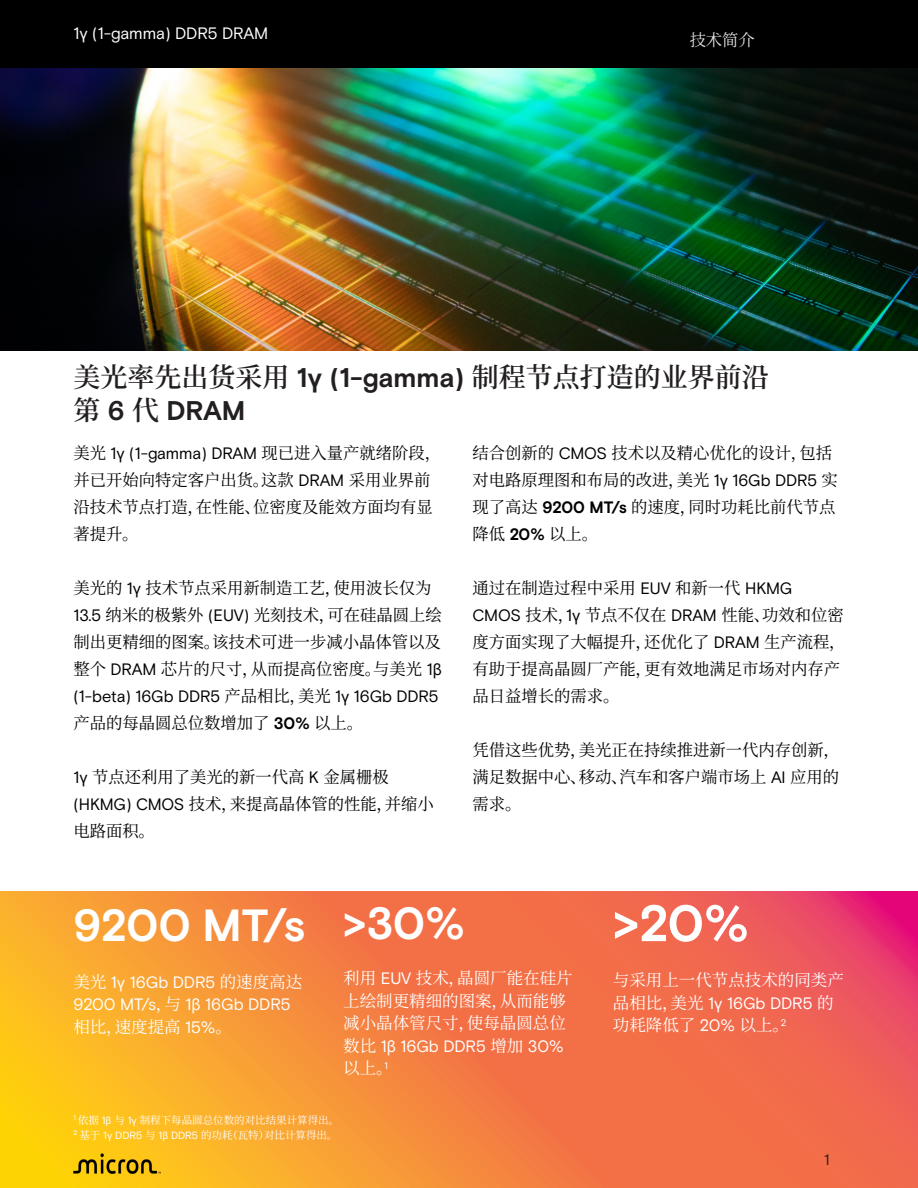
<style>
.page{position:relative;width:918px;height:1188px;background:#fff}
.page>*{position:absolute;margin:0;border:0;box-sizing:border-box;transform-origin:0 0}
.t1{font:700 51px "Micron Basis";color:#fff}
.t2{font:700 45px "Micron Basis";color:#fff}
.t3{font:600 27px "Source Han Serif CN";color:#231f20}
.t4{font:700 27px "Micron Basis";color:#231f20}
.t5{font:16.5px/27px "Source Han Serif CN";color:#000}
.t6{font:16.5px/22.5px "Source Han Serif CN";color:#fff}
.t7{font:16.5px/22.5px "Micron Basis";color:#fff}
.t8{font:15px "Micron Basis";color:#231f20}
.t9{font:10.5px "Source Han Serif CN";color:#fff}
.s1{font-family:"Micron Basis";font-weight:700}
.s2{font-family:"Source Han Serif CN";font-weight:600}
.s3{font-family:"Micron Basis"}
.s4{font-family:"Source Han Serif CN"}
</style>
<div class="page">
<img style="left:0;top:68px;width:918px;height:283px">
<svg style="left:0;top:891px;width:918px;height:297px;background:#f48240"></svg>
<div style="left:0;top:0;width:918px;height:68px;background:#000001"></div>
<img style="left:73px;top:1154px;width:88px;height:19px">
<p class="t7" style="left:73px;top:23px;width:196px">1γ (1-gamma) DDR5 DRAM</p>
<p class="t6" style="left:690px;top:29px;width:67px">技术简介</p>
<p class="t3" style="left:73px;top:361px;width:697px">美光率先出货采用 <span class="s1">1γ (1-gamma)</span> 制程节点打造的业界前沿</p>
<p class="t4" style="left:73px;top:394px;width:173px"><span class="s2">第</span> 6 <span class="s2">代</span> DRAM</p>
<p class="t5" style="left:73px;top:440px;width:369px">美光 <span class="s3">1γ (1-gamma) DRAM</span> 现已进入量产就绪阶段，并已开始向特定客户出货。这款 <span class="s3">DRAM</span> 采用业界前沿技术节点打造，在性能、位密度及能效方面均有显著提升。</p>
<p class="t5" style="left:73px;top:575px;width:370px">美光的 <span class="s3">1γ</span> 技术节点采用新制造工艺，使用波长仅为<br><span class="s3">13.5</span> 纳米的极紫外 <span class="s3">(EUV)</span> 光刻技术，可在硅晶圆上绘制出更精细的图案。该技术可进一步减小晶体管以及整个 <span class="s3">DRAM</span> 芯片的尺寸，从而提高位密度。与美光 <span class="s3">1β (1-beta) 16Gb DDR5</span> 产品相比，美光 <span class="s3">1γ 16Gb DDR5</span>产品的每晶圆总位数增加了 <span class="s1">30%</span> 以上。</p>
<p class="t5" style="left:73px;top:764px;width:362px"><span class="s3">1γ</span> 节点还利用了美光的新一代高 <span class="s3">K</span> 金属栅极<span class="s3">(HKMG) CMOS</span> 技术，来提高晶体管的性能，并缩小电路面积。</p>
<p class="t5" style="left:472px;top:440px;width:367px">结合创新的 <span class="s3">CMOS</span> 技术以及精心优化的设计，包括对电路原理图和布局的改进，美光 <span class="s3">1γ 16Gb DDR5</span> 实现了高达 <span class="s1">9200 MT/s</span> 的速度，同时功耗比前代节点降低 <span class="s1">20%</span> 以上。</p>
<p class="t5" style="left:472px;top:575px;width:375px">通过在制造过程中采用 <span class="s3">EUV</span> 和新一代 <span class="s3">HKMG<br>CMOS</span> 技术，<span class="s3">1γ</span> 节点不仅在 <span class="s3">DRAM</span> 性能、功效和位密度方面实现了大幅提升，还优化了 <span class="s3">DRAM</span> 生产流程，有助于提高晶圆厂产能，更有效地满足市场对内存产品日益增长的需求。</p>
<p class="t5" style="left:472px;top:737px;width:369px;text-align:justify">凭借这些优势，美光正在持续推进新一代内存创新，满足数据中心、移动、汽车和客户端市场上 <span class="s3">AI</span> 应用的需求。</p>
<p class="t2" style="left:73px;top:899px;width:233px">9200 MT/s</p>
<p class="t7" style="left:73px;top:971px;width:230px"><span class="s4">美光</span> 1γ 16Gb DDR5 <span class="s4">的速度高达<br></span>9200 MT/s<span class="s4">，与</span> 1β 16Gb DDR5<span class="s4">相比，速度提高</span> 15%<span class="s4">。</span></p>
<p class="t2" style="left:343px;top:897px;width:123px">&gt;30%</p>
<p class="t6" style="left:343px;top:967px;width:231px">利用 <span class="s3">EUV</span> 技术，晶圆厂能在硅片上绘制更精细的图案，从而能够减小晶体管尺寸，使每晶圆总位数比 <span class="s3">1β 16Gb DDR5</span> 增加 <span class="s3">30%</span>以上。<sup>1</sup></p>
<p class="t9" style="left:73px;top:1114px;width:267px"><sup>1</sup> 依据 <span class="s3">1β</span> 与 <span class="s3">1γ</span> 制程下每晶圆总位数的对比结果计算得出。</p>
<p class="t9" style="left:73px;top:1129px;width:265px"><sup>2</sup> 基于 <span class="s3">1γ DDR5</span> 与 <span class="s3">1β DDR5</span> 的功耗（瓦特）对比计算得出。</p>
<p class="t1" style="left:613px;top:893px;width:137px">&gt;20%</p>
<p class="t6" style="left:613px;top:969px;width:232px">与采用上一代节点技术的同类产品相比，美光 <span class="s3">1γ 16Gb DDR5</span> 的功耗降低了 <span class="s3">20%</span> 以上。<sup>2</sup></p>
<p class="t8" style="left:824px;top:1151px;width:7px">1</p>
</div>
